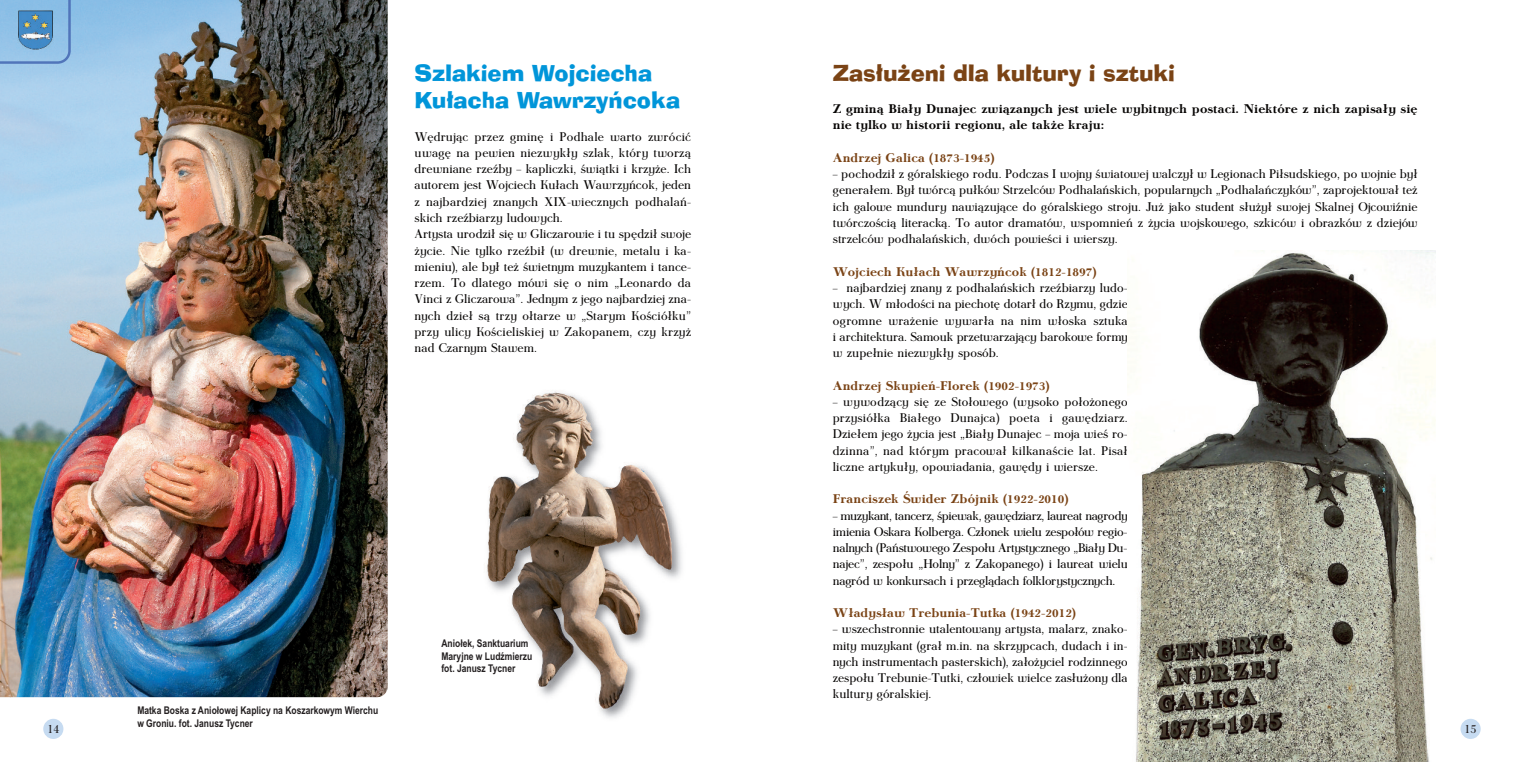
<style>
.page{position:relative;width:1524px;height:762px;background:#fff}
.page>*{position:absolute;margin:0;border:0;box-sizing:border-box;transform-origin:0 0}
.t1{font:22.5px/27.5px "Ad Lib EU Normal";letter-spacing:-.005em;color:#0095d9}
.t2{font:22.5px "Ad Lib EU Normal";letter-spacing:-.005em;color:#7a4315}
.t3{font:12.5px/16.2px "Antykwa Poltawskiego TTF";color:#070504;text-align:justify}
.t4{font:700 12.5px "Antykwa Poltawskiego TTF";color:#7a4315}
.t5{font:700 12.5px/16.2px "Antykwa Poltawskiego TTF";color:#070504}
.t6{font:12.5px "Antykwa Poltawskiego TTF";color:#231f20}
.t7{font:700 10.62px/12.5px "Arial";color:#231f20;scale:.8 1}
</style>
<div class="page">
<div style="left:43px;top:719px;width:20px;height:20px;background:#c6dbf1;border-radius:50%"></div>
<div style="left:1460px;top:719px;width:20px;height:20px;background:#c6dbf1;border-radius:50%"></div>
<img style="left:0;top:0;width:388px;height:697px">
<img style="left:486px;top:391px;width:196px;height:327px">
<svg style="left:0;top:0;width:71px;height:64px;background:#8ab9e2"></svg>
<img style="left:18px;top:10px;width:35px;height:40px">
<img style="left:1136px;top:251px;width:299px;height:511px">
<h1 class="t1" style="left:414px;top:61px;width:267px">Szlakiem Wojciecha<br>Kułacha Wawrzyńcoka</h1>
<p class="t3" style="left:414px;top:128px;width:278px;text-align:left">Wędrując przez gminę i Podhale warto zwrócić uwagę na pewien niezwykły szlak, który tworzą drewniane rzeźby – kapliczki, świątki i krzyże. Ich autorem jest Wojciech Kułach Wawrzyńcok, jeden z najbardziej znanych XIX-wiecznych podhalań&shy;skich rzeźbiarzy ludowych.<br>Artysta urodził się w Gliczarowie i tu spędził swoje życie. Nie tylko rzeźbił (w drewnie, metalu i ka&shy;mieniu), ale był też świetnym muzykantem i tance&shy;rzem. To dlatego mówi się o nim „Leonardo da Vinci z Gliczarowa”. Jednym z jego najbardziej zna&shy;nych dzieł są trzy ołtarze w „Starym Kościółku” przy ulicy Kościeliskiej w Zakopanem, czy krzyż nad Czarnym Stawem.</p>
<p class="t6" style="left:47px;top:721px;width:13px">14</p>
<p class="t7" style="left:137px;top:704px;width:303px">Matka Boska z Aniołowej Kaplicy na Koszarkowym Wierchu w Groniu. fot. Janusz Tycner</p>
<p class="t7" style="left:441px;top:637px;width:115px">Aniołek, Sanktuarium<br>Maryjne w Ludźmierzu fot. Janusz Tycner</p>
<h1 class="t2" style="left:833px;top:58px;width:344px">Zasłużeni dla kultury i sztuki</h1>
<p class="t5" style="left:833px;top:101px;width:586px">Z gminą Biały Dunajec związanych jest wiele wybitnych postaci. Niektóre z nich zapisały się nie tylko w historii regionu, ale także kraju:</p>
<p class="t4" style="left:833px;top:150px;width:163px">Andrzej Galica (1873-1945)</p>
<p class="t3" style="left:833px;top:166px;width:586px">– pochodził z góralskiego rodu. Podczas I wojny światowej walczył w Legionach Piłsudskiego, po wojnie był generałem. Był twórcą pułków Strzelców Podhalańskich, popularnych „Podhalańczyków”, zaprojektował też ich galowe mundury nawiązujące do góralskiego stroju. Już jako student służył swojej Skalnej Ojcowiźnie twórczością literacką. To autor dramatów, wspomnień z życia wojskowego, szkiców i obrazków z dziejów strzelców podhalańskich, dwóch powieści i wierszy.</p>
<p class="t4" style="left:833px;top:263px;width:265px">Wojciech Kułach Wawrzyńcok (1812-1897)</p>
<p class="t3" style="left:833px;top:280px;width:296px">– najbardziej znany z podhalańskich rzeźbiarzy ludo&shy;wych. W młodości na piechotę dotarł do Rzymu, gdzie ogromne wrażenie wywarła na nim włoska sztuka i architektura. Samouk przetwarzający barokowe formy w zupełnie niezwykły sposób.</p>
<p class="t4" style="left:833px;top:377px;width:218px">Andrzej Skupień-Florek (1902-1973)</p>
<p class="t3" style="left:833px;top:393px;width:296px">– wywodzący się ze Stołowego (wysoko położonego przysiółka Białego Dunajca) poeta i gawędziarz.<br>Dziełem jego życia jest „Biały Dunajec – moja wieś ro&shy;dzinna”, nad którym pracował kilkanaście lat. Pisał liczne artykuły, opowiadania, gawędy i wiersze.</p>
<p class="t4" style="left:833px;top:491px;width:237px">Franciszek Świder Zbójnik (1922-2010)</p>
<p class="t3" style="left:833px;top:507px;width:296px">– muzykant, tancerz, śpiewak, gawędziarz, laureat nagrody imienia Oskara Kolberga. Członek wielu zespołów regio&shy;nalnych (Państwowego Zespołu Artystycznego „Biały Du&shy;najec”, zespołu „Holny” z Zakopanego) i laureat wielu nagród w konkursach i przeglądach folklorystycznych.</p>
<p class="t4" style="left:833px;top:605px;width:245px">Władysław Trebunia-Tutka (1942-2012)</p>
<p class="t3" style="left:833px;top:621px;width:296px">– wszechstronnie utalentowany artysta, malarz, znako&shy;mity muzykant (grał m.in. na skrzypcach, dudach i in&shy;nych instrumentach pasterskich), założyciel rodzinnego zespołu Trebunie-Tutki, człowiek wielce zasłużony dla kultury góralskiej.</p>
<p class="t6" style="left:1464px;top:721px;width:14px">15</p>
</div>
